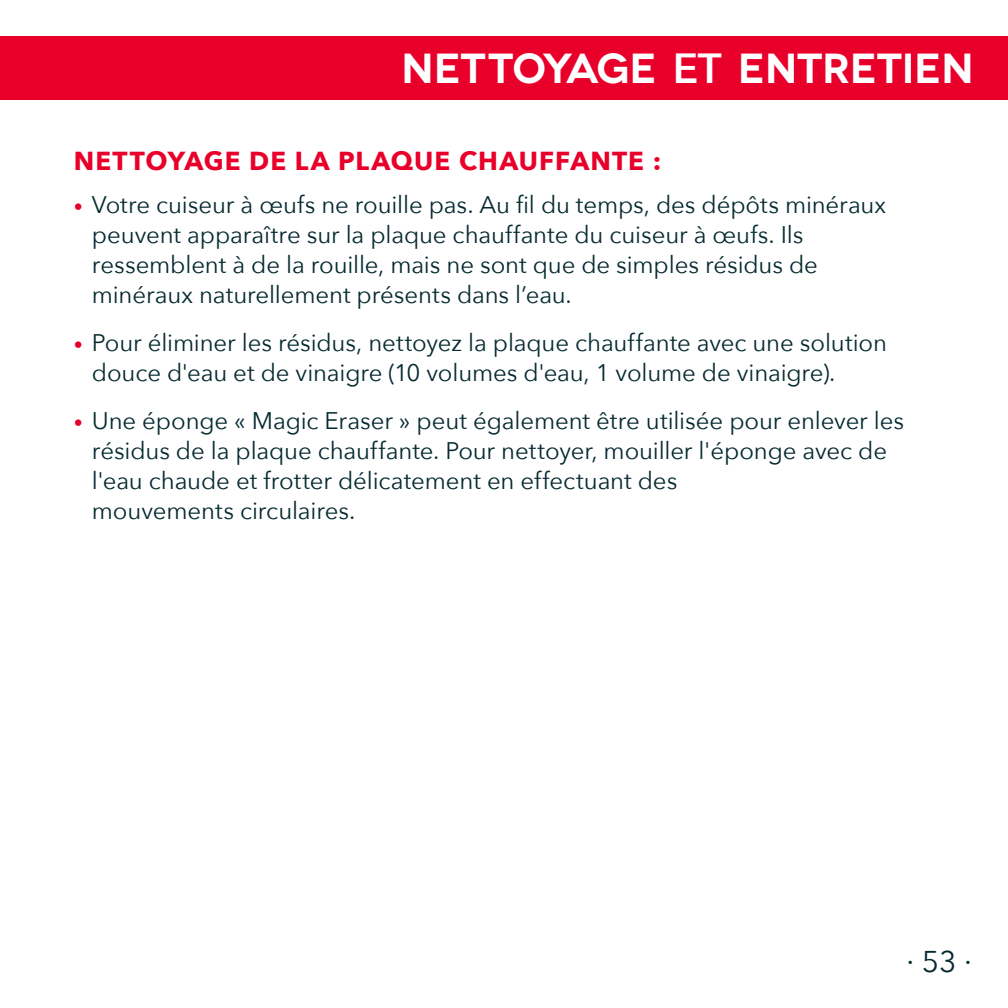
<style>
.page{position:relative;width:1008px;height:1008px;background:#fff}
.page>*{position:absolute;margin:0;border:0;box-sizing:border-box;transform-origin:0 0}
.Page_Title{font:600 42px "Novecentowide";letter-spacing:-.01em;color:#fff}
.t1{font:30px "Avenir Next";color:#052a30}
.Page_Subheads{font:700 26px "Avenir Next";letter-spacing:.04em;color:#e8002a}
.t2{font:24px/30px "Avenir Next";letter-spacing:-.005em;color:#052a30}
.s1{font-family:"Avenir Next"}
.s2{font-size:18px;color:#e8002a}
</style>
<div class="page">
<div style="left:0;top:36px;width:1008px;height:63px;background:#e8002a"></div>
<p class="Page_Title" style="left:401px;top:43px;width:574px">NETTOYAGE <span class="s1">ET</span> ENTRETIEN</p>
<p class="Page_Subheads" style="left:74px;top:138px;width:589px">NETTOYAGE DE LA PLAQUE CHAUFFANTE :</p>
<p class="t2" style="left:92px;top:188px;width:796px;text-indent:-18px"><span class="s2">•</span> Votre cuiseur à œufs ne rouille pas. Au fil du temps, des dépôts minéraux peuvent apparaître sur la plaque chauffante du cuiseur à œufs. Ils ressemblent à de la rouille, mais ne sont que de simples résidus de minéraux naturellement présents dans l’eau.</p>
<p class="t2" style="left:92px;top:326px;width:797px;text-indent:-18px"><span class="s2">•</span> Pour éliminer les résidus, nettoyez la plaque chauffante avec une solution douce d'eau et de vinaigre (10 volumes d'eau, 1 volume de vinaigre).</p>
<p class="t2" style="left:92px;top:404px;width:814px;text-indent:-18px"><span class="s2">•</span> Une éponge « Magic Eraser » peut également être utilisée pour enlever les résidus de la plaque chauffante. Pour nettoyer, mouiller l'éponge avec de l'eau chaude et frotter délicatement en effectuant des<br>mouvements circulaires.</p>
<p class="t1" style="left:907px;top:936px;width:67px">∙ 53 ∙</p>
</div>
